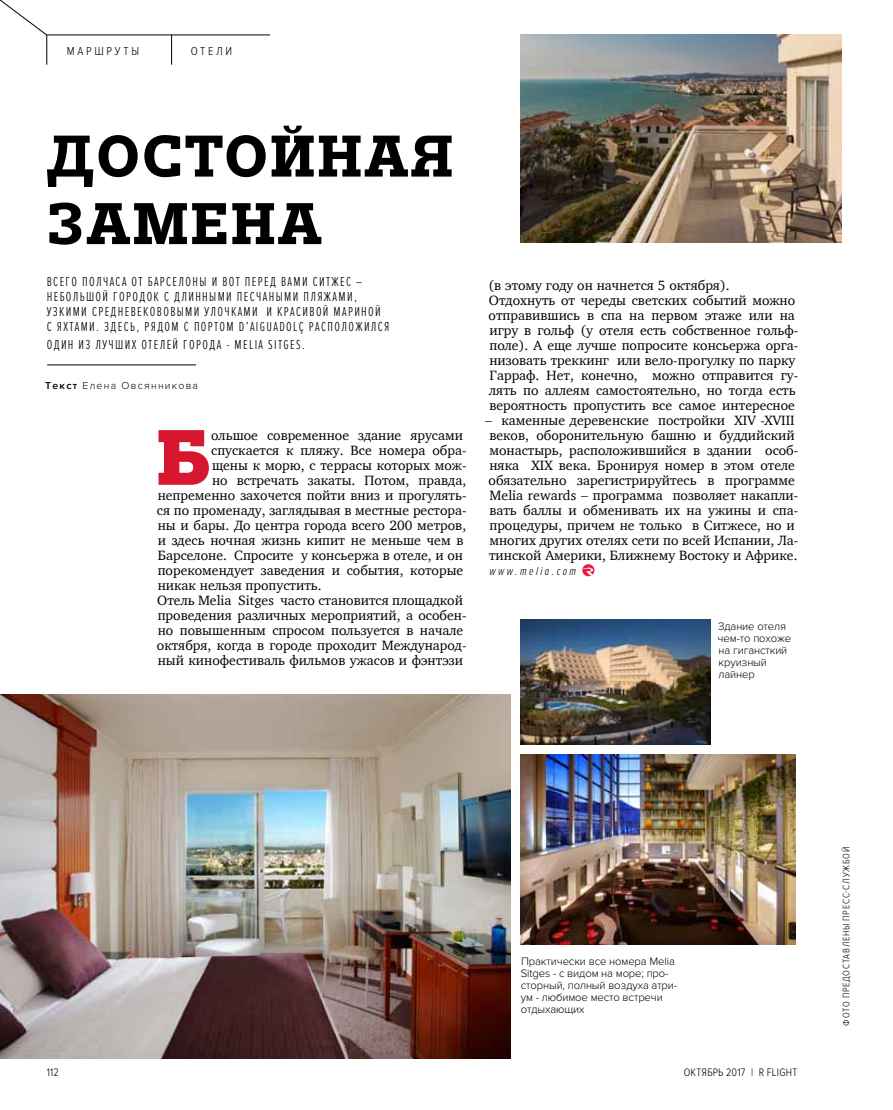
<style>
.page{position:relative;width:893px;height:1110px;background:#fff}
.page>*{position:absolute;margin:0;border:0;box-sizing:border-box;transform-origin:0 0}
.t1{font:900 78.15px "Trivia Slab";color:#d7172f}
.t2{font:700 58.5px/67.5px "Trivia Slab";letter-spacing:.04em;color:#000}
.t3{font:13.8px/15px "Charter";color:#000}
.t4{font:300 13.5px/15px "Proxima Nova Ex Cn";letter-spacing:.1em;color:#000}
.t5{font:300 12px "Proxima Nova Cond";letter-spacing:.22em;color:#000}
.t6{font:italic 300 12px "Proxima Nova Ex Cn";letter-spacing:.2em;color:#000}
.t7{font:300 11.25px/12px "Proxima Nova";letter-spacing:-.01em;color:#000}
.t8{font:300 11.25px "Proxima Nova Cond";letter-spacing:.02em;color:#000}
.t9{font:300 10.5px "Proxima Nova";letter-spacing:.12em;color:#000}
.t10{font:300 9.75px "Proxima Nova Cond";letter-spacing:.075em;color:#000}
.s1{font-weight:600}
</style>
<div class="page">
<hr style="left:171px;top:35px;width:1px;height:30px;background:#000">
<hr style="left:47px;top:35px;width:1px;height:30px;background:#000">
<hr style="left:47px;top:35px;width:223px;height:1px;background:#000">
<svg style="left:0;top:0;width:47px;height:36px"></svg>
<hr style="left:47px;top:365px;width:149px;height:1px;background:#000">
<svg style="left:582px;top:564px;width:12px;height:12px"></svg>
<img style="left:0;top:695px;width:510px;height:364px">
<img style="left:520px;top:754px;width:275px;height:190px">
<img style="left:520px;top:34px;width:322px;height:209px">
<img style="left:521px;top:620px;width:189px;height:124px">
<p class="t5" style="left:67px;top:44px;width:74px">маршруты</p>
<p class="t5" style="left:191px;top:44px;width:43px">ОТЕЛИ</p>
<h2 class="t2" style="left:47px;top:124px;width:408px">достойная замена</h2>
<p class="t4" style="left:47px;top:274px;width:344px">ВСЕГО ПОЛЧАСА ОТ БАРСЕЛОНЫ И ВОТ ПЕРЕД ВАМИ СИТЖЕС – НЕБОЛЬШОЙ ГОРОДОК С ДЛИННЫМИ ПЕСЧАНЫМИ ПЛЯЖАМИ, УЗКИМИ СРЕДНЕВЕКОВОВЫМИ УЛОЧКАМИ И КРАСИВОЙ МАРИНОЙ<br>С ЯХТАМИ. ЗДЕСЬ, РЯДОМ С ПОРТОМ D’AIGUADOLÇ РАСПОЛОЖИЛСЯ</p>
<p class="t4" style="left:47px;top:337px;width:260px">ОДИН ИЗ ЛУЧШИХ ОТЕЛЕЙ ГОРОДА - MELIA SITGES.</p>
<p class="t9" style="left:45px;top:380px;width:154px"><span class="s1">Текст</span> Елена Овсянникова</p>
<h1 class="t1" style="left:157px;top:414px;width:56px">Б</h1>
<p class="t3" style="left:211px;top:427px;width:253px">ольшое современное здание ярусами</p>
<p class="t3" style="left:211px;top:442px;width:257px">спускается к пляжу. Все номера обра-</p>
<p class="t3" style="left:212px;top:457px;width:256px">щены к морю, с террасы которых мож-</p>
<p class="t3" style="left:212px;top:472px;width:256px">но встречать закаты. Потом, правда,</p>
<p class="t3" style="left:158px;top:487px;width:310px">непременно захочется пойти вниз и прогулять-</p>
<p class="t3" style="left:157px;top:502px;width:311px">ся по променаду, заглядывая в местные рестора-</p>
<p class="t3" style="left:158px;top:517px;width:310px">ны и бары. До центра города всего 200 метров,</p>
<p class="t3" style="left:158px;top:532px;width:307px">и здесь ночная жизнь кипит не меньше чем в</p>
<p class="t3" style="left:158px;top:547px;width:307px">Барселоне. Спросите у консьержа в отеле, и он</p>
<p class="t3" style="left:158px;top:562px;width:307px">порекомендует заведения и события, которые</p>
<p class="t3" style="left:158px;top:577px;width:165px">никак нельзя пропустить.</p>
<p class="t3" style="left:157px;top:592px;width:307px">Отель Melia Sitges часто становится площадкой</p>
<p class="t3" style="left:158px;top:607px;width:310px">проведения различных мероприятий, а особен-</p>
<p class="t3" style="left:158px;top:622px;width:307px">но повышенным спросом пользуется в начале</p>
<p class="t3" style="left:157px;top:637px;width:311px">октября, когда в городе проходит Международ-</p>
<p class="t3" style="left:158px;top:652px;width:307px">ный кинофестиваль фильмов ужасов и фэнтэзи</p>
<p class="t3" style="left:489px;top:277px;width:311px">(в этому году он начнется 5 октября).<br>Отдохнуть от череды светских событий можно отправившись в спа на первом этаже или на игру в гольф (у отеля есть собственное гольф&shy;поле). А еще лучше попросите консьержа орга&shy;низовать треккинг или вело-прогулку по парку Гарраф. Нет, конечно, можно отправится гу&shy;лять по аллеям самостоятельно, но тогда есть вероятность пропустить все самое интересное</p>
<p class="t3" style="left:485px;top:412px;width:315px">– каменные деревенские постройки XIV -XVIII веков, оборонительную башню и буддийский монастырь, расположившийся в здании особ&shy;няка XIX века. Бронируя номер в этом отеле обязательно зарегистрируйтесь в программе Melia rewards – программа позволяет накапли&shy;вать баллы и обменивать их на ужины и спа&shy;процедуры, причем не только в Ситжесе, но и многих других отелях сети по всей Испании, Ла&shy;тинской Америки, Ближнему Востоку и Африке.</p>
<p class="t6" style="left:490px;top:564px;width:88px">www.melia.com</p>
<p class="t7" style="left:718px;top:620px;width:75px">Здание отеля чем-то похоже на гигансткий круизный лайнер</p>
<p class="t8" style="left:47px;top:1066px;width:14px">112</p>
<p class="t7" style="left:521px;top:955px;width:158px">Практически все номера Melia<br>Sitges - с видом на море; про&shy;сторный, полный воздуха атри&shy;ум - любимое место встречи отдыхающих</p>
<p class="t8" style="left:684px;top:1066px;width:115px">октябрь 2017 | r flight</p>
<p class="t10" style="left:841px;top:1025px;width:180px;rotate:-90deg">ФОТО предоставлены пресс-службой</p>
</div>
